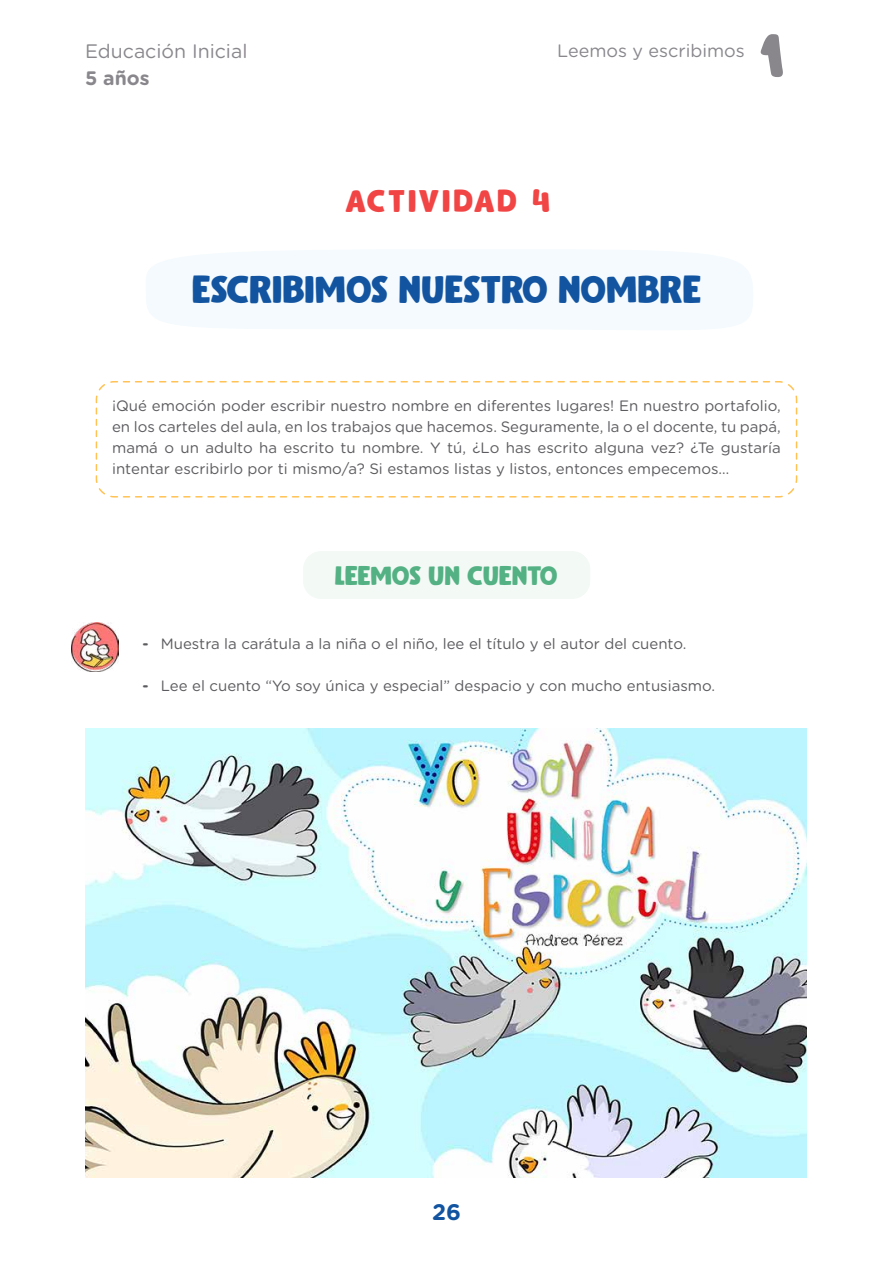
<style>
.page{position:relative;width:893px;height:1263px;background:#fff}
.page>*{position:absolute;margin:0;border:0;box-sizing:border-box;transform-origin:0 0}
.t1{font:73.5px "Nerko One";color:#89878c}
.Título_Actividad_OK{font:39px "Gumbo DEMO";color:#1254a0}
.Título_Actividad_OK-2{font:31.65px "Gumbo DEMO";letter-spacing:.09em;color:#f14444}
.Título_Actividad_OK-3{font:27px "Gumbo DEMO";color:#53b183}
.t2{font:700 22.5px "Gotham Rounded";color:#1254a0}
.t3{font:19.5px "Gotham Rounded";color:#89878c}
.t4{font:700 19.5px "Gotham Rounded";color:#89878c}
.t5{font:18px "Gotham Rounded";color:#89878c}
.Cuerpo_de_texto_alin{font:15px/21px "Gotham Rounded";color:#5c5b5f;text-align:justify}
.s1{font-family:"Nerko One";font-size:39.6px}
.s2{font-weight:700}
</style>
<div class="page">
<img style="left:85px;top:729px;width:721px;height:449px">
<div style="left:146px;top:250px;width:607px;height:80px;background:#f4fafd"></div>
<div style="left:303px;top:551px;width:287px;height:48px;background:#f3f9f5;border-radius:18px"></div>
<svg style="left:95px;top:381px;width:703px;height:117px"></svg>
<img style="left:72px;top:622px;width:47px;height:49px">
<h3 class="t3" style="left:85px;top:38px;width:164px">Educación Inicial</h3>
<h3 class="t4" style="left:85px;top:64px;width:66px">5 años</h3>
<p class="t5" style="left:557px;top:38px;width:189px">Leemos y escribimos</p>
<h1 class="t1" style="left:759px;top:8px;width:27px">1</h1>
<p class="Título_Actividad_OK-2" style="left:345px;top:184px;width:206px">ACTIVIDAD <span class="s1">4</span></p>
<p class="Título_Actividad_OK" style="left:192px;top:268px;width:511px">ESCRIBIMOS NUESTRO NOMBRE</p>
<p class="Cuerpo_de_texto_alin" style="left:112px;top:395px;width:670px">¡Qué emoción poder escribir nuestro nombre en diferentes lugares! En nuestro portafolio, en los carteles del aula, en los trabajos que hacemos. Seguramente, la o el docente, tu papá, mamá o un adulto ha escrito tu nombre. Y tú, ¿Lo has escrito alguna vez? ¿Te gustaría intentar escribirlo por ti mismo/a? Si estamos listas y listos, entonces empecemos…</p>
<p class="Título_Actividad_OK-3" style="left:334px;top:560px;width:225px">LEEMOS UN CUENTO</p>
<p class="Cuerpo_de_texto_alin" style="left:143px;top:632px;width:545px"><span class="s2">-</span> Muestra la carátula a la niña o el niño, lee el título y el autor del cuento.</p>
<p class="Cuerpo_de_texto_alin" style="left:143px;top:674px;width:574px"><span class="s2">-</span> Lee el cuento “Yo soy única y especial” despacio y con mucho entusiasmo.</p>
<h3 class="t2" style="left:432px;top:1195px;width:30px">26</h3>
</div>
